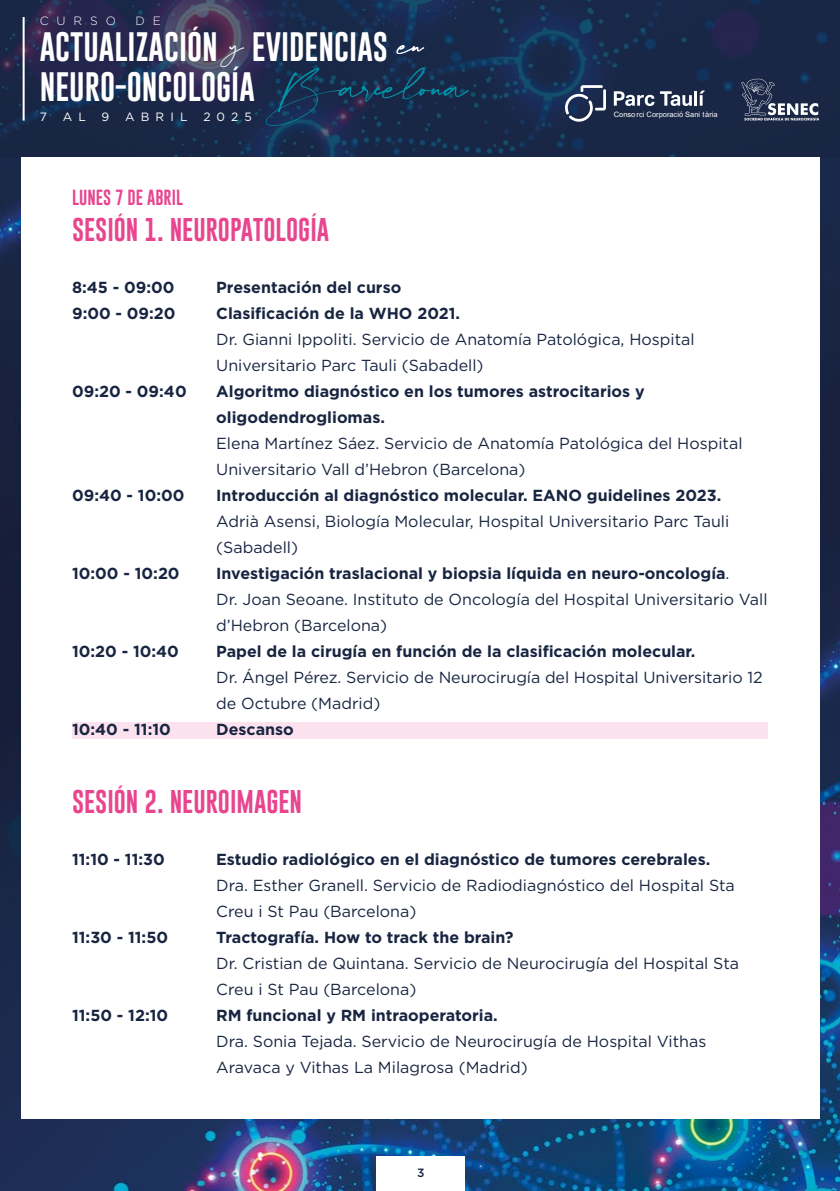
<style>
.page{position:relative;width:840px;height:1191px;background:#fff}
.page>*{position:absolute;margin:0;border:0;box-sizing:border-box;transform-origin:0 0}
.t1{font:60px "Belove";color:#0092a6}
.t2{font:46px "Belove";color:#fff}
.t3{font:30px/40px "Gobold Uplow";color:#fff}
.t4{font:24px "Gobold Uplow";color:#e8458f}
.t5{font:16px/26px "Gotham";color:#182541}
.t6{font:700 16px/26px "Gotham";color:#182541}
.t7{font:16px "Gobold Uplow";color:#e8458f}
.t8{font:12px "Gotham";letter-spacing:.51em;color:#fff}
.t9{font:300 12px "Gotham";letter-spacing:.66em;color:#fff}
.t10{font:500 12px "Gotham";color:#182541}
.t11{font:7.4px "Arial";color:#fff}
.s1{font-weight:700}
</style>
<div class="page">
<img style="left:0;top:157px;width:839px;height:1034px">
<svg style="left:0;top:0;width:839px;height:157px;background:#1d2a4c"></svg>
<hr style="left:23px;top:17px;width:2px;height:103px;background:#fff">
<svg style="left:740px;top:78px;width:78px;height:42px;background:#414c66"></svg>
<div style="left:375px;top:1156px;width:89px;height:35px;background:#fff"></div>
<div style="left:21px;top:157px;width:797px;height:962px;background:#fff"></div>
<div style="left:72px;top:722px;width:695px;height:16px;background:#fbe2ee"></div>
<svg style="left:613px;top:91px;width:91px;height:15px"></svg>
<svg style="left:564px;top:85px;width:41px;height:37px;background:#4a5976"></svg>
<p class="t9" style="left:40px;top:13px;width:78px">CURSO</p>
<p class="t9" style="left:135px;top:13px;width:27px">D E</p>
<h3 class="t3" style="left:40px;top:27px;width:349px">ACTUALIZACIÓN EVIDENCIAS<br>NEURO-ONCOLOGÍA</h3>
<p class="t8" style="left:40px;top:109px;width:9px">7</p>
<p class="t8" style="left:63px;top:109px;width:24px">A L</p>
<p class="t8" style="left:101px;top:109px;width:9px">9</p>
<p class="t8" style="left:125px;top:109px;width:64px">ABRIL</p>
<p class="t8" style="left:203px;top:109px;width:50px">2025</p>
<h2 class="t2" style="left:399px;top:18px;width:26px">en</h2>
<h2 class="t2" style="left:230px;top:18px;width:15px">y</h2>
<h1 class="t1" style="left:263px;top:53px;width:206px">Barcelona</h1>
<p class="t7" style="left:72px;top:184px;width:112px">LUNES 7 DE ABRIL</p>
<h3 class="t4" style="left:72px;top:210px;width:258px">SESIÓN 1. NEUROPATOLOGÍA</h3>
<p class="t11" style="left:613px;top:110px;width:105px">Consorci Corporació Sani tària</p>
<p class="t6" style="left:72px;top:274px;width:104px">8:45 - 09:00</p>
<p class="t6" style="left:216px;top:274px;width:186px">Presentación del curso</p>
<p class="t6" style="left:72px;top:300px;width:105px">9:00 - 09:20</p>
<p class="t6" style="left:216px;top:300px;width:245px">Clasificación de la WHO 2021.</p>
<p class="t5" style="left:216px;top:326px;width:479px">Dr. Gianni Ippoliti. Servicio de Anatomía Patológica, Hospital<br>Universitario Parc Tauli (Sabadell)</p>
<p class="t6" style="left:72px;top:378px;width:116px">09:20 - 09:40</p>
<p class="t6" style="left:216px;top:378px;width:429px">Algoritmo diagnóstico en los tumores astrocitarios y oligodendrogliomas.</p>
<p class="t5" style="left:216px;top:430px;width:527px">Elena Martínez Sáez. Servicio de Anatomía Patológica del Hospital<br>Universitario Vall d’Hebron (Barcelona)</p>
<p class="t6" style="left:72px;top:482px;width:114px">09:40 - 10:00</p>
<p class="t6" style="left:216px;top:482px;width:506px">Introducción al diagnóstico molecular. EANO guidelines 2023.</p>
<p class="t5" style="left:216px;top:508px;width:514px">Adrià Asensi, Biología Molecular, Hospital Universitario Parc Tauli (Sabadell)</p>
<p class="t6" style="left:72px;top:560px;width:109px">10:00 - 10:20</p>
<p class="t5" style="left:216px;top:560px;width:552px"><span class="s1">Investigación traslacional y biopsia líquida en neuro-oncología</span>.<br>Dr. Joan Seoane. Instituto de Oncología del Hospital Universitario Vall d’Hebron (Barcelona)</p>
<p class="t6" style="left:72px;top:638px;width:108px">10:20 - 10:40</p>
<p class="t6" style="left:216px;top:638px;width:480px">Papel de la cirugía en función de la clasificación molecular.</p>
<p class="t5" style="left:216px;top:664px;width:547px">Dr. Ángel Pérez. Servicio de Neurocirugía del Hospital Universitario 12 de Octubre (Madrid)</p>
<p class="t6" style="left:72px;top:716px;width:100px">10:40 - 11:10</p>
<p class="t6" style="left:216px;top:716px;width:79px">Descanso</p>
<h3 class="t4" style="left:72px;top:782px;width:231px">SESIÓN 2. NEUROIMAGEN</h3>
<p class="t6" style="left:72px;top:846px;width:94px">11:10 - 11:30</p>
<p class="t6" style="left:216px;top:846px;width:495px">Estudio radiológico en el diagnóstico de tumores cerebrales.</p>
<p class="t5" style="left:216px;top:872px;width:520px">Dra. Esther Granell. Servicio de Radiodiagnóstico del Hospital Sta<br>Creu i St Pau (Barcelona)</p>
<p class="t6" style="left:72px;top:924px;width:97px">11:30 - 11:50</p>
<p class="t6" style="left:216px;top:924px;width:299px">Tractografía. How to track the brain?</p>
<p class="t5" style="left:216px;top:950px;width:524px">Dr. Cristian de Quintana. Servicio de Neurocirugía del Hospital Sta<br>Creu i St Pau (Barcelona)</p>
<p class="t6" style="left:72px;top:1002px;width:98px">11:50 - 12:10</p>
<p class="t6" style="left:216px;top:1002px;width:283px">RM funcional y RM intraoperatoria.</p>
<p class="t5" style="left:216px;top:1028px;width:491px">Dra. Sonia Tejada. Servicio de Neurocirugía de Hospital Vithas<br>Aravaca y Vithas La Milagrosa (Madrid)</p>
<p class="t10" style="left:417px;top:1164px;width:9px">3</p>
</div>
